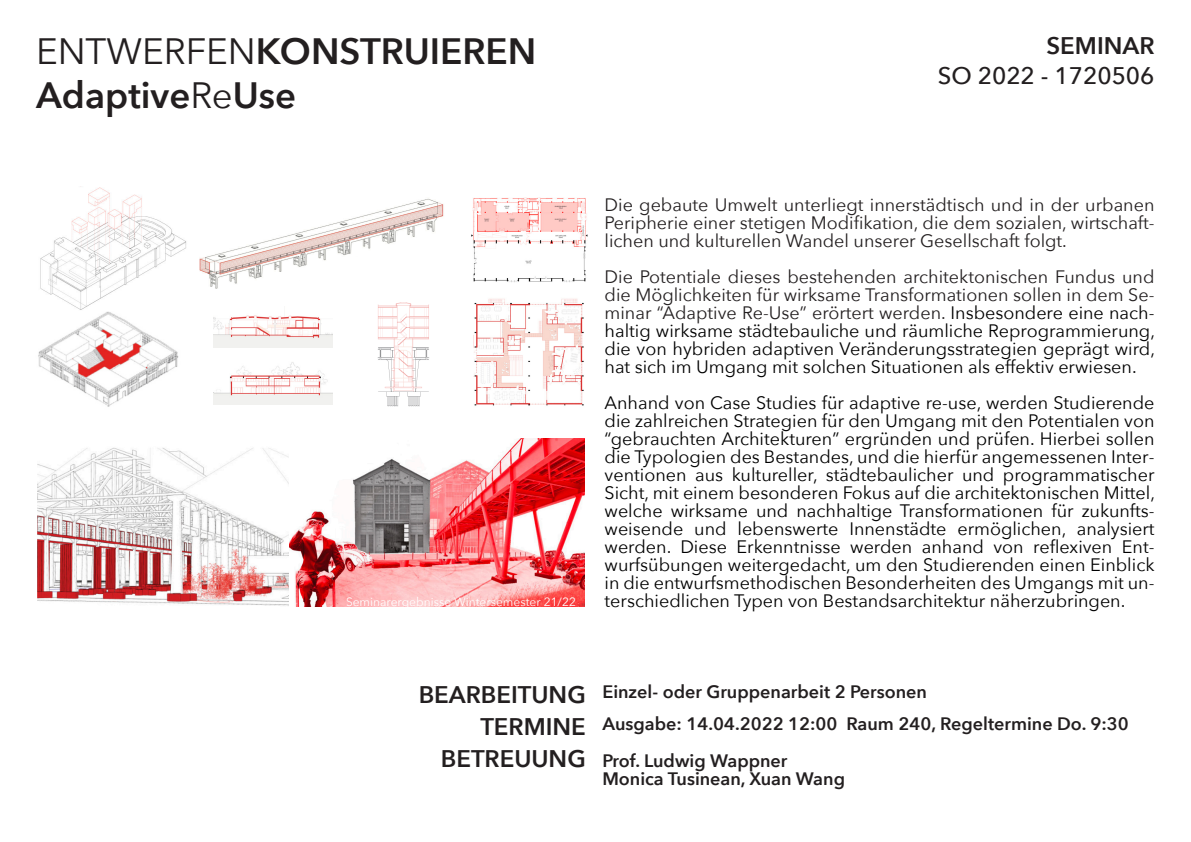
<style>
.page{position:relative;width:1191px;height:842px;background:#fff}
.page>*{position:absolute;margin:0;border:0;box-sizing:border-box;transform-origin:0 0}
.t1{font:600 36.6px/43.9px "Avenir Next";color:#231f20}
.t2{font:600 24px/32.4px "Avenir Next";color:#231f20;text-align:right}
.t3{font:500 24px "Avenir Next";color:#231f20}
.t4{font:18px/18px "Avenir Next";color:#000001;text-align:justify}
.t5{font:18px/18px "Avenir Next";color:#231f20;text-align:justify}
.t6{font:600 18px/32.4px "Avenir Next";color:#231f20}
.t7{font:12px "Avenir Next";color:#fff}
.s1{font-weight:400}
.s2{color:#231f20}
</style>
<div class="page">
<img style="left:377px;top:302px;width:52px;height:105px">
<img style="left:38px;top:447px;width:251px;height:159px">
<img style="left:289px;top:438px;width:296px;height:169px">
<img style="left:199px;top:198px;width:245px;height:90px">
<svg style="left:276px;top:250px;width:109px;height:36px"></svg>
<img style="left:473px;top:298px;width:111px;height:108px">
<img style="left:214px;top:315px;width:119px;height:33px">
<img style="left:214px;top:362px;width:119px;height:43px">
<img style="left:38px;top:311px;width:141px;height:96px">
<img style="left:40px;top:187px;width:146px;height:123px">
<img style="left:471px;top:198px;width:117px;height:84px">
<h1 class="t1" style="left:36px;top:30px;width:502px"><span class="s1">ENTWERFEN</span>KONSTRUIEREN<br>Adaptive<span class="s1">Re</span>Use</h1>
<h2 class="t2" style="left:1047px;top:30px;width:110px">SEMINAR</h2>
<h2 class="t3" style="left:938px;top:60px;width:218px">SO 2022 - 1720506</h2>
<p class="t7" style="left:346px;top:594px;width:231px">Seminarergebnisse Wintersemester 21/22</p>
<p class="t5" style="left:605px;top:196px;width:551px">Die gebaute Umwelt unterliegt innerstädtisch und in der urbanen Peripherie einer stetigen Modifikation, die dem sozialen, wirtschaft&shy;lichen und kulturellen Wandel unserer Gesellschaft folgt.</p>
<p class="t4" style="left:605px;top:268px;width:552px"><span class="s2">Die Potentiale dieses bestehenden architektonischen Fundus und die Möglichkeiten für wirksame Transformationen sollen in dem Se&shy;minar “Adaptive Re-Use” erörtert werden.</span> Insbesondere eine nach&shy;haltig wirksame städtebauliche und räumliche Reprogrammierung, die von hybriden adaptiven Veränderungsstrategien geprägt wird, hat sich im Umgang mit solchen Situationen als effektiv erwiesen.</p>
<p class="t4" style="left:605px;top:394px;width:552px">Anhand von Case Studies für adaptive re-use, werden Studierende die zahlreichen Strategien für den Umgang mit den Potentialen von “gebrauchten Architekturen” ergründen und prüfen. Hierbei sollen die Typologien des Bestandes, und die hierfür angemessenen Inter&shy;ventionen aus kultureller, städtebaulicher und programmatischer Sicht, mit einem besonderen Fokus auf die architektonischen Mittel, welche wirksame und nachhaltige Transformationen für zukunfts&shy;weisende und lebenswerte Innenstädte ermöglichen, analysiert werden. Diese Erkenntnisse werden anhand von reflexiven Ent&shy;wurfsübungen weitergedacht, um den Studierenden einen Einblick in die entwurfsmethodischen Besonderheiten des Umgangs mit un&shy;terschiedlichen Typen von Bestandsarchitektur näherzubringen.</p>
<h2 class="t2" style="left:419px;top:679px;width:169px">BEARBEITUNG<br>TERMINE<br>BETREUUNG</h2>
<p class="t6" style="left:602px;top:676px;width:528px">Einzel- oder Gruppenarbeit 2 Personen<br>Ausgabe: 14.04.2022 12:00 Raum 240, Regeltermine Do. 9:30</p>
<p class="t6" style="left:602px;top:753px;width:244px;line-height:18px">Prof. Ludwig Wappner<br>Monica Tusinean, Xuan Wang</p>
</div>
